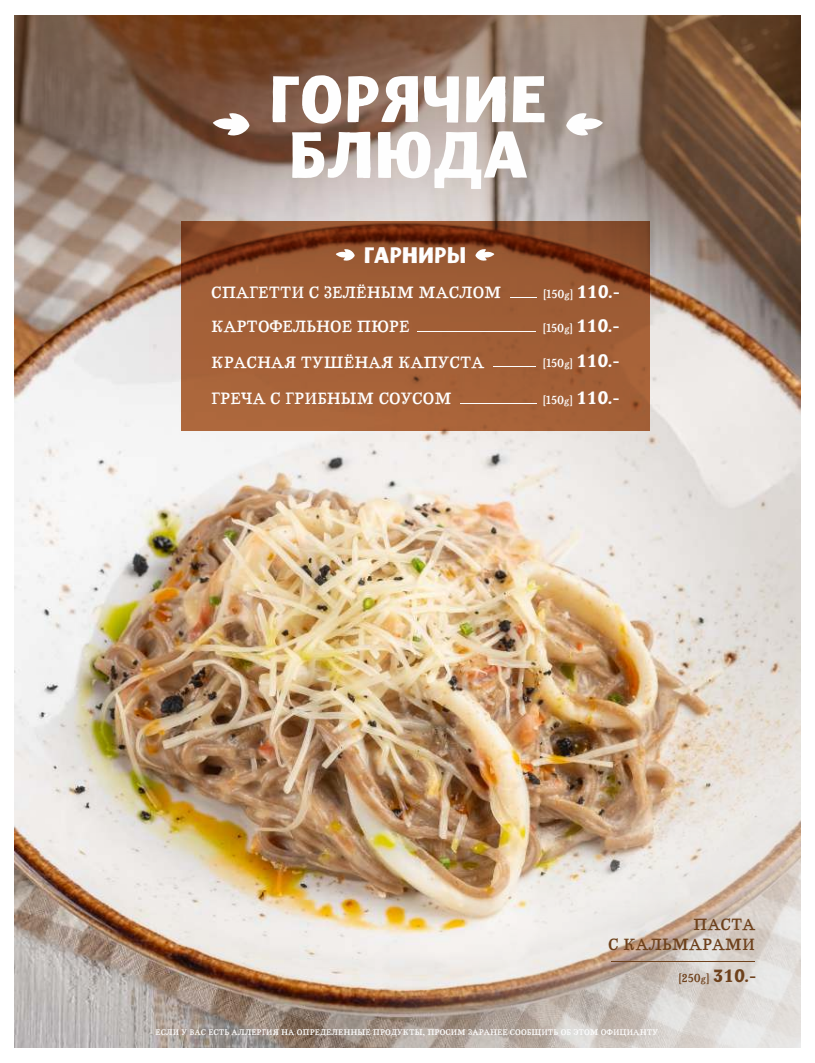
<style>
.page{position:relative;width:815px;height:1063px;background:#fff}
.page>*{position:absolute;margin:0;border:0;box-sizing:border-box;transform-origin:0 0}
.t1{font:65.62px/55.6px "Kostro Grotesque";color:#fefefe}
.t2{font:22.5px "Kostro Grotesque";color:#fefefe}
.t3{font:17.5px/35.9px "Kostro";color:#fefefe}
.t4{font:17.5px/19.6px "Kostro";color:#6e411c;text-align:right}
.t5{font:12.5px "Kostro";color:#fefefe}
.t6{font:12.5px "Kostro";color:#6e411c}
.t7{font:8.75px "Kostro";color:#fefefe}
.s1{font-family:"Kostro Grotesque";font-size:17.5px}
</style>
<div class="page">
<img style="left:15px;top:317px;width:785px;height:731px">
<img style="left:102px;top:358px;width:698px;height:690px">
<svg style="left:15px;top:15px;width:785px;height:302px;background:#927869"></svg>
<hr style="left:611px;top:961px;width:144px;height:1px;background:#6e411c">
<svg style="left:566px;top:113px;width:37px;height:23px"></svg>
<svg style="left:213px;top:113px;width:37px;height:23px"></svg>
<svg style="left:181px;top:221px;width:468px;height:210px;background:#9a5832"></svg>
<svg style="left:475px;top:249px;width:19px;height:12px"></svg>
<svg style="left:336px;top:249px;width:19px;height:12px"></svg>
<svg style="left:510px;top:297px;width:27px;height:1px"></svg>
<hr style="left:417px;top:331px;width:118px;height:1px;background:#fefefe">
<hr style="left:494px;top:366px;width:42px;height:1px;background:#fefefe">
<hr style="left:460px;top:404px;width:77px;height:1px;background:#fefefe">
<h1 class="t1" style="left:269px;top:78px;width:280px">ГОРЯЧИЕ<br>БЛЮДА</h1>
<h2 class="t2" style="left:364px;top:244px;width:104px">ГАРНИРЫ</h2>
<h3 class="t3" style="left:211px;top:276px;width:292px">СПАГЕТТИ С ЗЕЛЁНЫМ МАСЛОМ</h3>
<h3 class="t5" style="left:543px;top:288px;width:78px">[150g] <span class="s1">110.-</span></h3>
<h3 class="t5" style="left:543px;top:322px;width:78px">[150g] <span class="s1">110.-</span></h3>
<h3 class="t5" style="left:543px;top:357px;width:78px">[150g] <span class="s1">110.-</span></h3>
<h3 class="t5" style="left:543px;top:394px;width:78px">[150g] <span class="s1">110.-</span></h3>
<h3 class="t3" style="left:211px;top:310px;width:275px">КАРТОФЕЛЬНОЕ ПЮРЕ<br>КРАСНАЯ ТУШЁНАЯ КАПУСТА<br>ГРЕЧА С ГРИБНЫМ СОУСОМ</h3>
<h3 class="t4" style="left:608px;top:916px;width:149px">ПАСТА<br>С КАЛЬМАРАМИ</h3>
<h3 class="t6" style="left:679px;top:972px;width:79px">[250g] <span class="s1">310.-</span></h3>
<p class="t7" style="left:156px;top:1027px;width:504px">ЕСЛИ У ВАС ЕСТЬ АЛЛЕРГИЯ НА ОПРЕДЕЛЕННЫЕ ПРОДУКТЫ, ПРОСИМ ЗАРАНЕЕ СООБЩИТЬ ОБ ЭТОМ ОФИЦИАНТУ</p>
</div>
